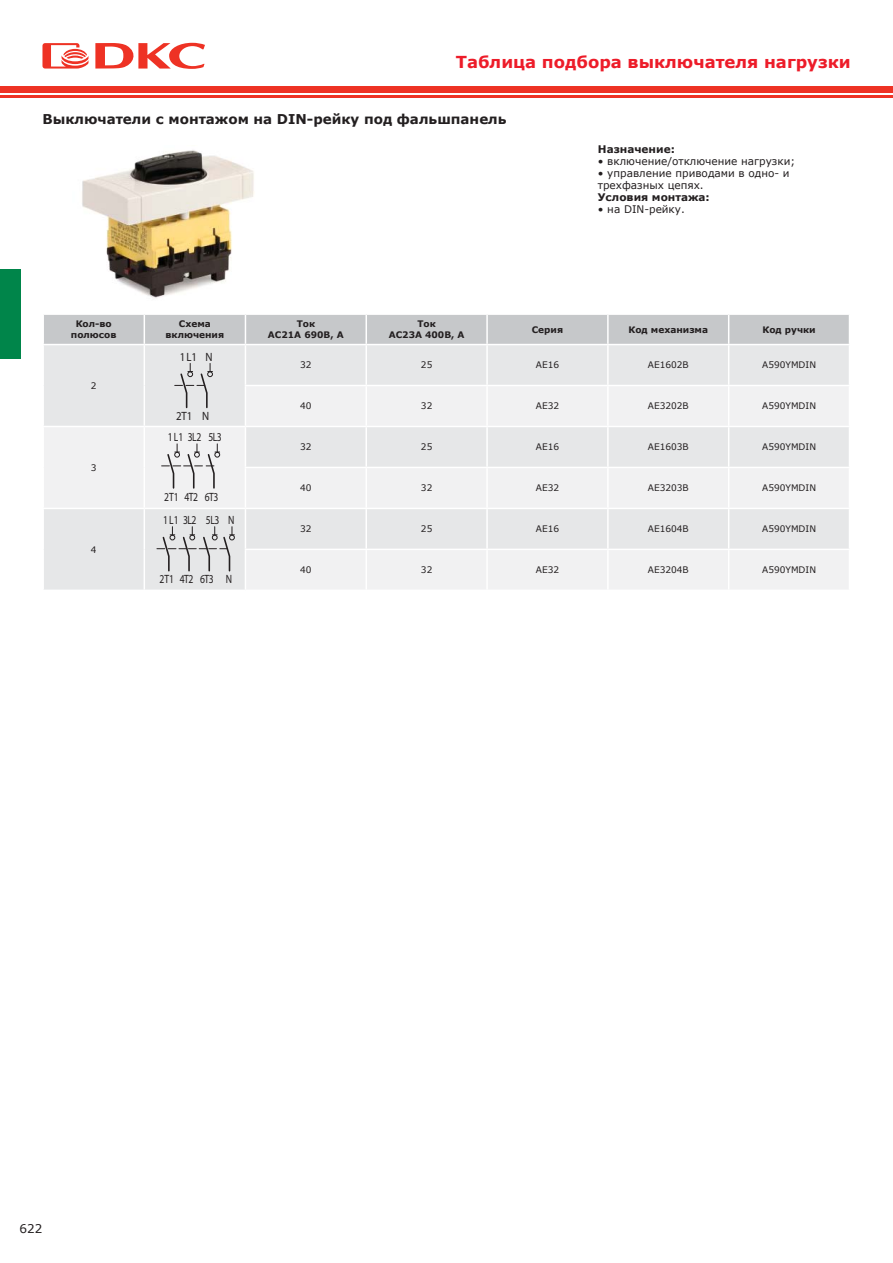
<style>
.page{position:relative;width:893px;height:1263px;background:#fff}
.page>*{position:absolute;margin:0;border:0;box-sizing:border-box;transform-origin:0 0}
.t1{font:700 16.5px "Verdana";color:#ed1c29}
.t2{font:700 13.5px "Verdana";color:#231f20}
.t3{font:12px "Eurostile";letter-spacing:-.05em;color:#231f20;scale:.8 1}
.t4{font:12px "Eurostile";letter-spacing:-.05em;color:#231f20;scale:.9 1}
.t5{font:12px "Verdana";color:#231f20}
.t6{font:10.5px/12px "Verdana";color:#231f20}
.t7{font:700 10.5px "Verdana";color:#231f20}
.t8{font:9px "Verdana";color:#231f20}
.t9{font:700 9px/10.8px "Verdana";color:#231f20;text-align:center}
</style>
<div class="page">
<div style="left:0;top:86px;width:893px;height:6px;background:#ee3224"></div>
<hr style="left:0;top:95px;width:893px;height:3px;background:#ee3224">
<svg style="left:42px;top:43px;width:46px;height:26px"></svg>
<svg style="left:95px;top:43px;width:110px;height:26px"></svg>
<div style="left:0;top:270px;width:20px;height:89px;background:#00854a"></div>
<div style="left:44px;top:345px;width:805px;height:41px;background:#e6e7e8"></div>
<svg style="left:44px;top:386px;width:805px;height:204px;fill:#f1f1f2"></svg>
<svg style="left:44px;top:314px;width:805px;height:30px;background:#c8cacc"></svg>
<hr style="left:144px;top:345px;width:1px;height:41px;background:#fff">
<hr style="left:245px;top:345px;width:1px;height:40px;background:#fff">
<hr style="left:365px;top:345px;width:2px;height:40px;background:#fff">
<hr style="left:486px;top:345px;width:2px;height:40px;background:#fff">
<hr style="left:144px;top:386px;width:1px;height:40px;background:#fff">
<hr style="left:245px;top:385px;width:121px;height:1px;background:#fff">
<hr style="left:245px;top:386px;width:1px;height:40px;background:#fff">
<hr style="left:366px;top:385px;width:121px;height:1px;background:#fff">
<hr style="left:365px;top:386px;width:2px;height:40px;background:#fff">
<hr style="left:487px;top:385px;width:121px;height:1px;background:#fff">
<hr style="left:486px;top:386px;width:2px;height:40px;background:#fff">
<hr style="left:608px;top:385px;width:242px;height:1px;background:#fff">
<hr style="left:42px;top:426px;width:102px;height:1px;background:#fff">
<hr style="left:144px;top:426px;width:101px;height:1px;background:#fff">
<hr style="left:144px;top:427px;width:1px;height:40px;background:#fff">
<hr style="left:245px;top:426px;width:121px;height:1px;background:#fff">
<hr style="left:245px;top:427px;width:1px;height:40px;background:#fff">
<hr style="left:366px;top:426px;width:121px;height:1px;background:#fff">
<hr style="left:365px;top:427px;width:2px;height:40px;background:#fff">
<hr style="left:487px;top:426px;width:121px;height:1px;background:#fff">
<hr style="left:486px;top:427px;width:2px;height:40px;background:#fff">
<hr style="left:608px;top:426px;width:242px;height:1px;background:#fff">
<hr style="left:144px;top:467px;width:1px;height:41px;background:#fff">
<hr style="left:245px;top:467px;width:121px;height:1px;background:#fff">
<hr style="left:245px;top:468px;width:1px;height:40px;background:#fff">
<hr style="left:366px;top:467px;width:121px;height:1px;background:#fff">
<hr style="left:365px;top:468px;width:2px;height:40px;background:#fff">
<hr style="left:487px;top:467px;width:121px;height:1px;background:#fff">
<hr style="left:486px;top:468px;width:2px;height:40px;background:#fff">
<hr style="left:608px;top:467px;width:242px;height:1px;background:#fff">
<hr style="left:144px;top:509px;width:1px;height:40px;background:#fff">
<hr style="left:245px;top:508px;width:242px;height:1px;background:#fff">
<hr style="left:365px;top:509px;width:2px;height:40px;background:#fff">
<hr style="left:487px;top:508px;width:121px;height:1px;background:#fff">
<hr style="left:486px;top:509px;width:2px;height:40px;background:#fff">
<hr style="left:608px;top:508px;width:242px;height:1px;background:#fff">
<hr style="left:144px;top:549px;width:1px;height:41px;background:#fff">
<hr style="left:245px;top:549px;width:242px;height:1px;background:#fff">
<hr style="left:365px;top:550px;width:2px;height:40px;background:#fff">
<hr style="left:487px;top:549px;width:121px;height:1px;background:#fff">
<hr style="left:486px;top:550px;width:2px;height:40px;background:#fff">
<hr style="left:608px;top:549px;width:242px;height:1px;background:#fff">
<hr style="left:607px;top:345px;width:2px;height:40px;background:#fff">
<hr style="left:728px;top:345px;width:1px;height:40px;background:#fff">
<hr style="left:607px;top:386px;width:2px;height:40px;background:#fff">
<hr style="left:728px;top:386px;width:1px;height:40px;background:#fff">
<hr style="left:607px;top:427px;width:2px;height:40px;background:#fff">
<hr style="left:728px;top:427px;width:1px;height:40px;background:#fff">
<hr style="left:607px;top:468px;width:2px;height:40px;background:#fff">
<hr style="left:728px;top:468px;width:1px;height:40px;background:#fff">
<hr style="left:607px;top:509px;width:2px;height:40px;background:#fff">
<hr style="left:728px;top:509px;width:1px;height:40px;background:#fff">
<hr style="left:607px;top:550px;width:2px;height:40px;background:#fff">
<hr style="left:728px;top:550px;width:1px;height:40px;background:#fff">
<hr style="left:42px;top:508px;width:102px;height:1px;background:#fff">
<hr style="left:144px;top:508px;width:101px;height:1px;background:#fff">
<hr style="left:245px;top:509px;width:1px;height:40px;background:#fff">
<hr style="left:245px;top:550px;width:1px;height:40px;background:#fff">
<svg style="left:157px;top:527px;width:78px;height:45px;background:#d0d0d1"></svg>
<svg style="left:162px;top:444px;width:58px;height:46px"></svg>
<svg style="left:175px;top:363px;width:38px;height:46px;background:#d0d1d2"></svg>
<img style="left:82px;top:150px;width:172px;height:148px">
<h1 class="t1" style="left:456px;top:51px;width:396px">Таблица подбора выключателя нагрузки</h1>
<h2 class="t2" style="left:42px;top:111px;width:466px">Выключатели с монтажом на DIN-рейку под фальшпанель</h2>
<p class="t7" style="left:598px;top:142px;width:79px">Назначение:</p>
<p class="t6" style="left:598px;top:155px;width:199px">• включение/отключение нагрузки;</p>
<p class="t6" style="left:598px;top:167px;width:193px">• управление приводами в одно- и трехфазных цепях.</p>
<p class="t7" style="left:598px;top:190px;width:113px">Условия монтажа:</p>
<p class="t6" style="left:598px;top:203px;width:89px">• на DIN-рейку.</p>
<p class="t9" style="left:71px;top:318px;width:47px">Кол-во полюсов</p>
<p class="t9" style="left:166px;top:318px;width:60px">Схема включения</p>
<p class="t9" style="left:268px;top:318px;width:77px">Ток<br>AC21A 690B, A</p>
<p class="t9" style="left:389px;top:318px;width:77px">Ток<br>AC23A 400B, А</p>
<p class="t9" style="left:532px;top:324px;width:33px">Серия</p>
<p class="t9" style="left:628px;top:324px;width:81px">Код механизма</p>
<p class="t9" style="left:762px;top:324px;width:55px">Код ручки</p>
<p class="t8" style="left:91px;top:380px;width:7px">2</p>
<p class="t8" style="left:91px;top:462px;width:7px">3</p>
<p class="t8" style="left:91px;top:544px;width:7px">4</p>
<h3 class="t4" style="left:180px;top:352px;width:38px">1 L1 N</h3>
<h3 class="t4" style="left:176px;top:411px;width:39px">2T1 N</h3>
<h3 class="t3" style="left:168px;top:432px;width:69px">1 L1 3L2 5L3</h3>
<h3 class="t3" style="left:164px;top:492px;width:69px">2T1 4T2 6T3</h3>
<h3 class="t3" style="left:163px;top:515px;width:91px">1 L1 3L2 5L3 N</h3>
<h3 class="t3" style="left:159px;top:574px;width:92px">2T1 4T2 6T3 N</h3>
<p class="t8" style="left:300px;top:359px;width:13px">32</p>
<p class="t8" style="left:421px;top:359px;width:13px">25</p>
<p class="t8" style="left:536px;top:359px;width:25px">АЕ16</p>
<p class="t8" style="left:648px;top:359px;width:42px">AE1602B</p>
<p class="t8" style="left:762px;top:359px;width:55px">A590YMDIN</p>
<p class="t8" style="left:300px;top:400px;width:13px">40</p>
<p class="t8" style="left:421px;top:400px;width:13px">32</p>
<p class="t8" style="left:536px;top:400px;width:25px">АЕ32</p>
<p class="t8" style="left:648px;top:400px;width:42px">AE3202B</p>
<p class="t8" style="left:762px;top:400px;width:55px">A590YMDIN</p>
<p class="t8" style="left:300px;top:441px;width:13px">32</p>
<p class="t8" style="left:421px;top:441px;width:13px">25</p>
<p class="t8" style="left:536px;top:441px;width:25px">АЕ16</p>
<p class="t8" style="left:648px;top:441px;width:42px">AE1603B</p>
<p class="t8" style="left:762px;top:441px;width:55px">A590YMDIN</p>
<p class="t8" style="left:300px;top:482px;width:13px">40</p>
<p class="t8" style="left:421px;top:482px;width:13px">32</p>
<p class="t8" style="left:536px;top:482px;width:25px">АЕ32</p>
<p class="t8" style="left:648px;top:482px;width:42px">AE3203B</p>
<p class="t8" style="left:762px;top:482px;width:55px">A590YMDIN</p>
<p class="t8" style="left:300px;top:523px;width:13px">32</p>
<p class="t8" style="left:421px;top:523px;width:13px">25</p>
<p class="t8" style="left:536px;top:523px;width:25px">АЕ16</p>
<p class="t8" style="left:648px;top:523px;width:42px">AE1604B</p>
<p class="t8" style="left:762px;top:523px;width:55px">A590YMDIN</p>
<p class="t8" style="left:300px;top:564px;width:13px">40</p>
<p class="t8" style="left:421px;top:564px;width:13px">32</p>
<p class="t8" style="left:536px;top:564px;width:25px">АЕ32</p>
<p class="t8" style="left:648px;top:564px;width:42px">AE3204B</p>
<p class="t8" style="left:762px;top:564px;width:55px">A590YMDIN</p>
<h3 class="t5" style="left:20px;top:1221px;width:24px">622</h3>
</div>
